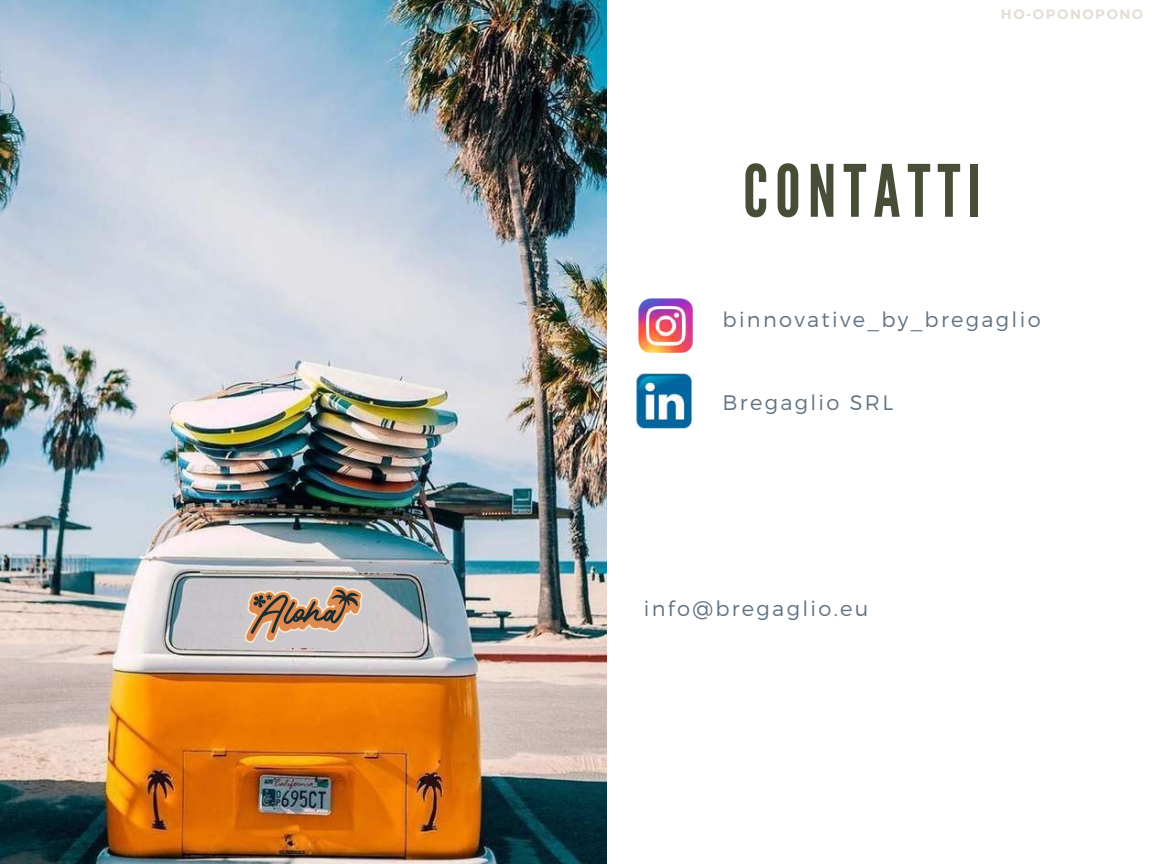
<style>
.page{position:relative;width:1152px;height:864px;background:#fff}
.page>*{position:absolute;margin:0;border:0;box-sizing:border-box;transform-origin:0 0}
.t1{font:72px "League Gothic";letter-spacing:.1em;color:#464e37}
.t2{font:300 21px "Montserrat";letter-spacing:.11em;color:#617382}
.t3{font:700 13.5px "Montserrat";letter-spacing:.11em;color:#e3ded4}
</style>
<div class="page">
<img style="left:639px;top:298px;width:54px;height:54px">
<img style="left:635px;top:373px;width:59px;height:55px">
<img style="left:0;top:0;width:606px;height:864px">
<div style="left:248px;top:580px;width:121px;height:68px;background:#cdc8cc;border-radius:34px"></div>
<svg style="left:245px;top:586px;width:118px;height:57px"></svg>
<p class="t3" style="left:1001px;top:6px;width:144px">HO-OPONOPONO</p>
<h1 class="t1" style="left:743px;top:149px;width:239px">CONTATTI</h1>
<p class="t2" style="left:723px;top:306px;width:320px">binnovative_by_bregaglio</p>
<p class="t2" style="left:723px;top:389px;width:172px">Bregaglio SRL</p>
<p class="t2" style="left:644px;top:595px;width:226px">info@bregaglio.eu</p>
</div>
